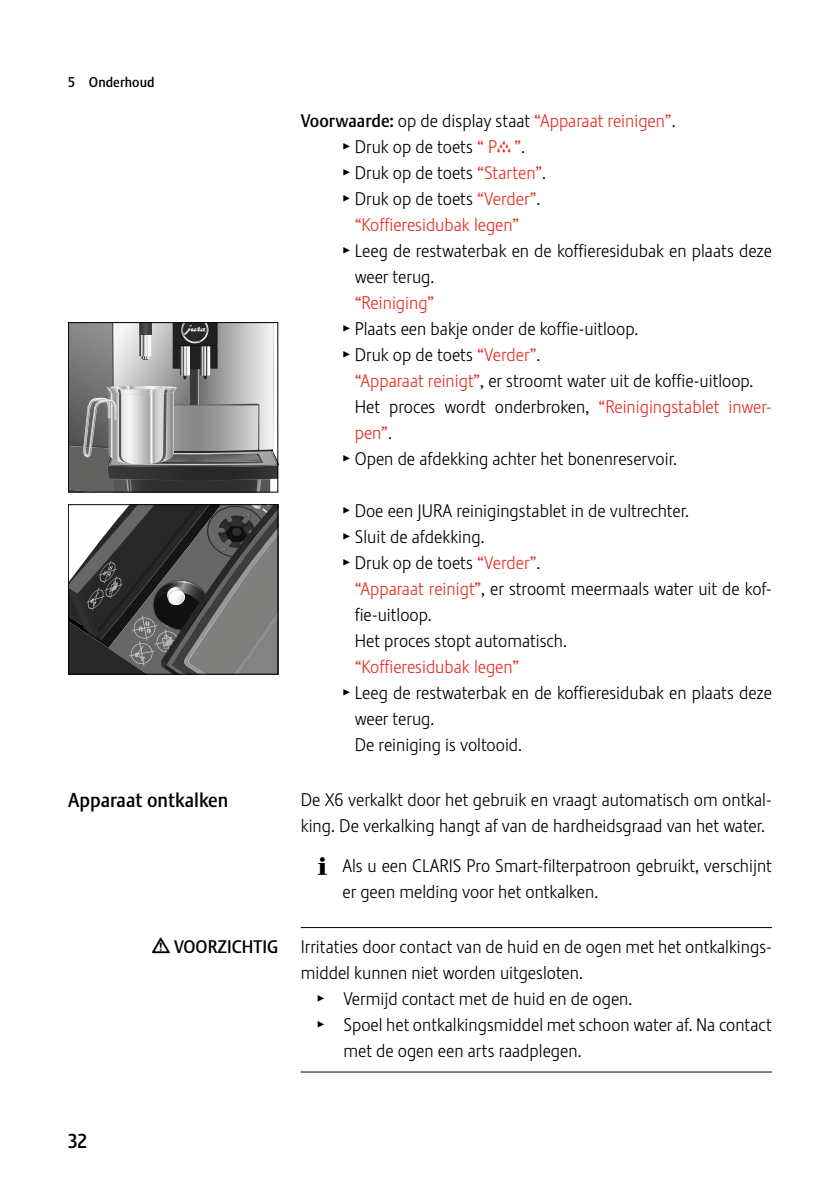
<style>
.page{position:relative;width:840px;height:1191px;background:#fff}
.page>*{position:absolute;margin:0;border:0;box-sizing:border-box;transform-origin:0 0}
.t1{font:20px "Stalemate Pro 2 J Medium";color:#000}
.t2{font:18px/26px "Stalemate Pro 2 J Light";color:#000}
.t3{font:18px "Stalemate Pro 2 J Light";color:#e63025}
.t4{font:18px "Stalemate Pro 2 J Medium";color:#000}
.t5{font:14px "Stalemate Pro 2 J Medium";color:#000}
.s1{font-family:"Jura Pict 2006";font-size:16px}
.s2{font-family:"Stalemate Pro 2 J Medium";color:#000}
.s3{color:#000}
.s4{font-family:"Jura Pict 2006"}
.s5{color:#e63025}
.s6{font-family:"Jura Pict 2006";color:#e63025}
</style>
<div class="page">
<hr style="left:300px;top:927px;width:471px;height:1px;background:#000">
<hr style="left:300px;top:1071px;width:471px;height:1px;background:#000">
<svg style="left:70px;top:324px;width:206px;height:166px;background:#919291"></svg>
<div style="left:68px;top:322px;width:210px;height:170px;border:1px solid #000"></div>
<svg style="left:70px;top:506px;width:206px;height:166px;background:#5b5b5b"></svg>
<div style="left:68px;top:504px;width:210px;height:170px;border:1px solid #000"></div>
<p class="t5" style="left:68px;top:73px;width:88px">5 Onderhoud</p>
<p class="t1" style="left:68px;top:788px;width:162px">Apparaat ontkalken</p>
<p class="t4" style="left:152px;top:936px;width:127px"><span class="s1">J</span> VOORZICHTIG</p>
<p class="t3" style="left:300px;top:110px;width:376px"><span class="s2">Voorwaarde:</span> <span class="s3">op de display staat</span> “Apparaat reinigen”<span class="s3">.</span></p>
<p class="t2" style="left:343px;top:134px;width:183px"><span class="s4">T</span> Druk op de toets <span class="s5">“ P</span><span class="s6">c</span> <span class="s5">”</span>.</p>
<p class="t2" style="left:343px;top:160px;width:204px"><span class="s4">T</span> Druk op de toets <span class="s5">“Starten”</span>.</p>
<p class="t2" style="left:343px;top:186px;width:198px"><span class="s4">T</span> Druk op de toets <span class="s5">“Verder”</span>.</p>
<p class="t3" style="left:354px;top:214px;width:166px">“Koffieresidubak legen”</p>
<p class="t2" style="left:343px;top:238px;width:430px"><span class="s4">T</span> Leeg de restwaterbak en de koffieresidubak en plaats deze</p>
<p class="t2" style="left:354px;top:264px;width:81px">weer terug.</p>
<p class="t2" style="left:343px;top:290px;width:296px;text-indent:11px"><span class="s5">“Reiniging”<br></span><span class="s4">T</span> Plaats een bakje onder de koffie-uitloop.<br><span class="s4">T</span> Druk op de toets <span class="s5">“Verder”</span>.</p>
<p class="t2" style="left:354px;top:368px;width:400px"><span class="s5">“Apparaat reinigt”</span>, er stroomt water uit de koffie-uitloop.</p>
<p class="t2" style="left:354px;top:394px;width:418px">Het proces wordt onderbroken, <span class="s5">“Reinigingstablet inwer-</span></p>
<p class="t3" style="left:354px;top:422px;width:39px">pen”<span class="s3">.</span></p>
<p class="t2" style="left:343px;top:446px;width:335px"><span class="s4">T</span> Open de afdekking achter het bonenreservoir.</p>
<p class="t2" style="left:343px;top:498px;width:347px"><span class="s4">T</span> Doe een JURA reinigingstablet in de vultrechter.<br><span class="s4">T</span> Sluit de afdekking.<br><span class="s4">T</span> Druk op de toets <span class="s5">“Verder”</span>.</p>
<p class="t2" style="left:354px;top:576px;width:418px"><span class="s5">“Apparaat reinigt”</span>, er stroomt meermaals water uit de kof&shy;fie-uitloop.<br>Het proces stopt automatisch.</p>
<p class="t3" style="left:354px;top:656px;width:166px">“Koffieresidubak legen”</p>
<p class="t2" style="left:343px;top:680px;width:430px"><span class="s4">T</span> Leeg de restwaterbak en de koffieresidubak en plaats deze</p>
<p class="t2" style="left:354px;top:706px;width:81px">weer terug.</p>
<p class="t2" style="left:354px;top:732px;width:169px">De reiniging is voltooid.</p>
<p class="t2" style="left:300px;top:786px;width:472px">De X6 verkalkt door het gebruik en vraagt automatisch om ontkal&shy;king. De verkalking hangt af van de hardheidsgraad van het water.</p>
<p class="t2" style="left:342px;top:853px;width:430px;text-indent:-24px"><span class="s4">E</span> Als u een CLARIS Pro Smart-filterpatroon gebruikt, verschijnt er geen melding voor het ontkalken.</p>
<p class="t2" style="left:300px;top:933px;width:472px">Irritaties door contact van de huid en de ogen met het ontkalkings-</p>
<p class="t2" style="left:300px;top:959px;width:283px">middel kunnen niet worden uitgesloten.</p>
<p class="t2" style="left:317px;top:985px;width:316px"><span class="s4">T</span> Vermijd contact met de huid en de ogen.</p>
<p class="t2" style="left:317px;top:1011px;width:455px"><span class="s4">T</span> Spoel het ontkalkingsmiddel met schoon water af. Na contact</p>
<p class="t2" style="left:343px;top:1037px;width:240px">met de ogen een arts raadplegen.</p>
<p class="t1" style="left:68px;top:1129px;width:21px">32</p>
</div>
